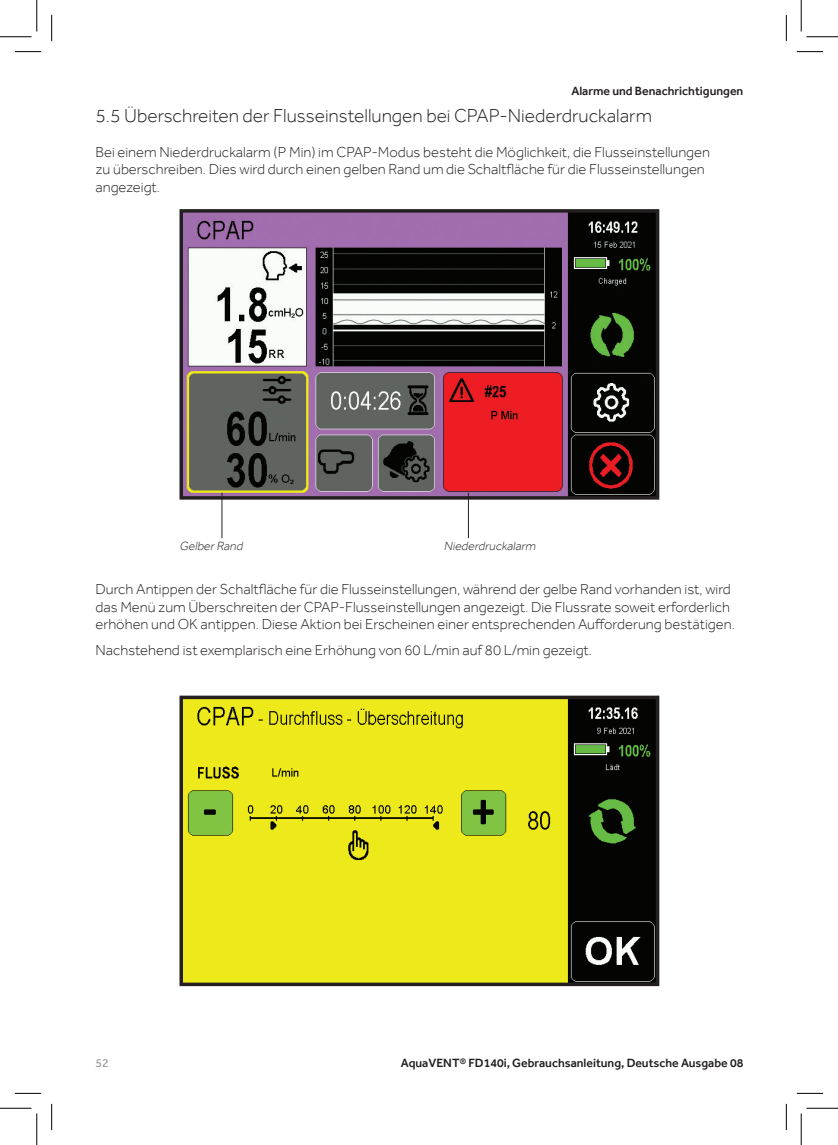
<style>
.page{position:relative;width:838px;height:1145px;background:#fff}
.page>*{position:absolute;margin:0;border:0;box-sizing:border-box;transform-origin:0 0}
.Paragraph_Style_1{font:300 19.25px "Effra";color:#231f20}
.Paragraph_Style_1-2{font:300 14.88px/17.5px "Effra";color:#231f20}
.Paragraph_Style_2{font:300 14.88px "Effra";color:#231f20}
.t1{font:500 12.25px "Effra";color:#231f20}
.Paragraph_Style_1-3{font:italic 300 12.25px "Effra";color:#231f20}
.t2{font:12.25px "Effra";color:#939598}
</style>
<div class="page">
<svg style="left:179px;top:695px;width:481px;height:292px"></svg>
<svg style="left:179px;top:209px;width:481px;height:292px"></svg>
<hr style="left:221px;top:493px;width:1px;height:45px;background:#231f20">
<hr style="left:468px;top:493px;width:1px;height:45px;background:#231f20">
<svg style="left:15px;top:51px;width:26px;height:1px"></svg>
<svg style="left:796px;top:51px;width:27px;height:1px"></svg>
<svg style="left:15px;top:1093px;width:26px;height:1px"></svg>
<svg style="left:796px;top:1093px;width:27px;height:1px"></svg>
<svg style="left:51px;top:15px;width:1px;height:26px"></svg>
<svg style="left:51px;top:1104px;width:1px;height:26px"></svg>
<svg style="left:786px;top:15px;width:1px;height:26px"></svg>
<svg style="left:786px;top:1104px;width:1px;height:26px"></svg>
<hr style="left:0;top:36px;width:32px;height:1px;background:#000">
<hr style="left:806px;top:36px;width:31px;height:1px;background:#000">
<hr style="left:0;top:1108px;width:32px;height:1px;background:#000">
<hr style="left:806px;top:1108px;width:31px;height:1px;background:#000">
<hr style="left:36px;top:0;width:1px;height:31px;background:#000">
<hr style="left:36px;top:1113px;width:1px;height:32px;background:#000">
<hr style="left:800px;top:0;width:1px;height:31px;background:#000">
<hr style="left:800px;top:1113px;width:1px;height:32px;background:#000">
<p class="t1" style="left:571px;top:84px;width:173px">Alarme und Benachrichtigungen</p>
<p class="Paragraph_Style_1" style="left:95px;top:104px;width:558px">5.5 Überschreiten der Flusseinstellungen bei CPAP-Niederdruckalarm</p>
<p class="Paragraph_Style_1-2" style="left:95px;top:143px;width:616px">Bei einem Niederdruckalarm (P Min) im CPAP-Modus besteht die Möglichkeit, die Flusseinstellungen zu überschreiben. Dies wird durch einen gelben Rand um die Schaltfläche für die Flusseinstellungen angezeigt.</p>
<p class="Paragraph_Style_1-3" style="left:179px;top:539px;width:69px">GelberRand</p>
<p class="Paragraph_Style_1-3" style="left:444px;top:539px;width:97px">Niederdruckalarm</p>
<p class="Paragraph_Style_1-2" style="left:95px;top:580px;width:641px">Durch Antippen der Schaltfläche für die Flusseinstellungen, während der gelbe Rand vorhanden ist, wird das Menü zum Überschreiten der CPAP-Flusseinstellungen angezeigt. Die Flussrate soweit erforderlich erhöhen und OK antippen. Diese Aktion bei Erscheinen einer entsprechenden Aufforderung bestätigen.</p>
<p class="Paragraph_Style_2" style="left:95px;top:642px;width:498px">Nachstehend ist exemplarisch eine Erhöhung von 60 L/min auf 80 L/min gezeigt.</p>
<p class="t2" style="left:95px;top:1055px;width:15px">52</p>
<p class="t1" style="left:401px;top:1055px;width:344px">AquaVENT® FD140i, Gebrauchsanleitung, Deutsche Ausgabe 08</p>
</div>
